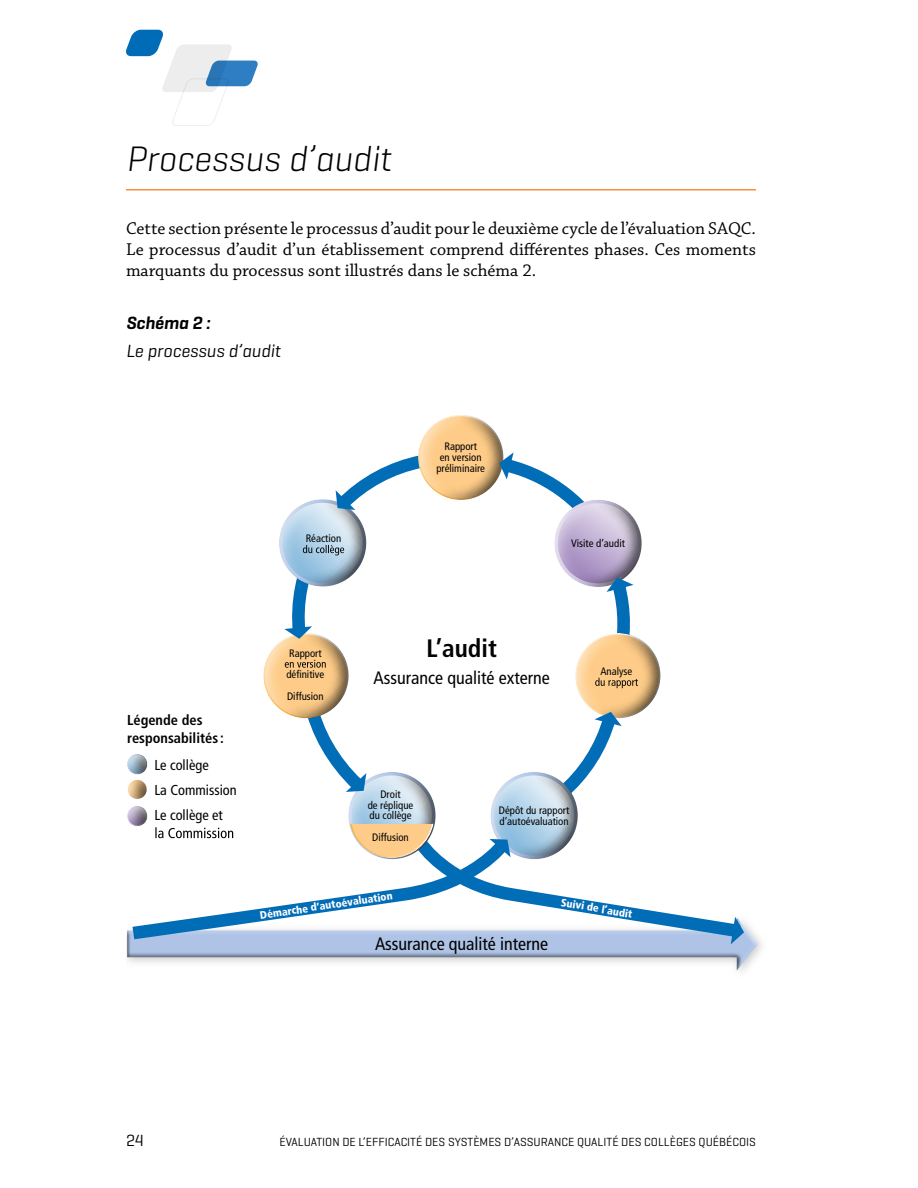
<style>
.page{position:relative;width:918px;height:1188px;background:#fff}
.page>*{position:absolute;margin:0;border:0;box-sizing:border-box;transform-origin:0 0}
.t1{font:italic 300 36px "Geogrotesque";color:#000}
.t2{font:700 condensed 25.2px "Frutiger LT Std";color:#000}
.t3{font:18px/21px "Chaparral Pro";color:#000;text-align:justify}
.t4{font:condensed 18px "Frutiger LT Std";color:#000}
.t5{font:italic 18px "Geogrotesque";color:#000}
.t6{font:italic 600 18px "Geogrotesque";color:#000}
.t7{font:16.5px "Geogrotesque";color:#000}
.t8{font:condensed 14.4px/25.2px "Frutiger LT Std";color:#000}
.t9{font:700 condensed 14.4px/18px "Frutiger LT Std";color:#000}
.t10{font:12px "Geogrotesque";color:#000}
.t11{font:condensed 10.8px/10.8px "Frutiger LT Std";color:#000;text-align:center}
.t12{font:900 condensed 10.8px "Frutiger LT Std";color:#fff}
</style>
<div class="page">
<hr style="left:126px;top:189px;width:630px;height:1px;background:#f78f3d">
<img style="left:126px;top:415px;width:636px;height:557px">
<svg style="left:126px;top:30px;width:132px;height:96px"></svg>
<h1 class="t1" style="left:126px;top:136px;width:267px">Processus d’audit</h1>
<p class="t3" style="left:126px;top:219px;width:632px">Cette section présente le processus d’audit pour le deuxième cycle de l’évaluation SAQC.<br>Le processus d’audit d’un établissement comprend différentes phases. Ces moments marquants du processus sont illustrés dans le schéma 2.</p>
<p class="t6" style="left:126px;top:312px;width:86px">Schéma 2 :</p>
<p class="t5" style="left:126px;top:340px;width:156px">Le processus d’audit</p>
<p class="t11" style="left:306px;top:533px;width:37px">Réaction</p>
<p class="t11" style="left:436px;top:441px;width:50px">Rapport<br>en version préliminaire</p>
<p class="t11" style="left:571px;top:538px;width:55px">Visite d’audit</p>
<p class="t9" style="left:127px;top:711px;width:98px">Légende des responsabilités :</p>
<p class="t8" style="left:154px;top:752px;width:84px">Le collège<br>La Commission<br>Le collège et</p>
<p class="t11" style="left:286px;top:642px;width:39px;line-height:21.6px;text-align:left">Rapport définitive<br>Diffusion</p>
<h2 class="t2" style="left:426px;top:633px;width:72px">L’audit</h2>
<p class="t4" style="left:374px;top:667px;width:178px">Assurance qualité externe</p>
<p class="t11" style="left:600px;top:666px;width:33px">Analyse</p>
<p class="t11" style="left:368px;top:789px;width:47px">Droit<br>de réplique du collège</p>
<p class="t11" style="left:372px;top:832px;width:38px">Diffusion</p>
<p class="t11" style="left:499px;top:805px;width:72px;text-align:left">Dépôt du rapport d’autoévaluation</p>
<p class="t12" style="left:259px;top:908px;width:135px;rotate:-8deg">Démarche d’autoévaluation</p>
<p class="t12" style="left:562px;top:896px;width:74px;rotate:9deg">Suivi de l’audit</p>
<p class="t4" style="left:375px;top:933px;width:175px">Assurance qualité interne</p>
<p class="t7" style="left:126px;top:1130px;width:19px">24</p>
<p class="t10" style="left:280px;top:1135px;width:478px">ÉVALUATION DE L’EFFICACITÉ DES SYSTÈMES D’ASSURANCE QUALITÉ DES COLLÈGES QUÉBÉCOIS</p>
</div>
